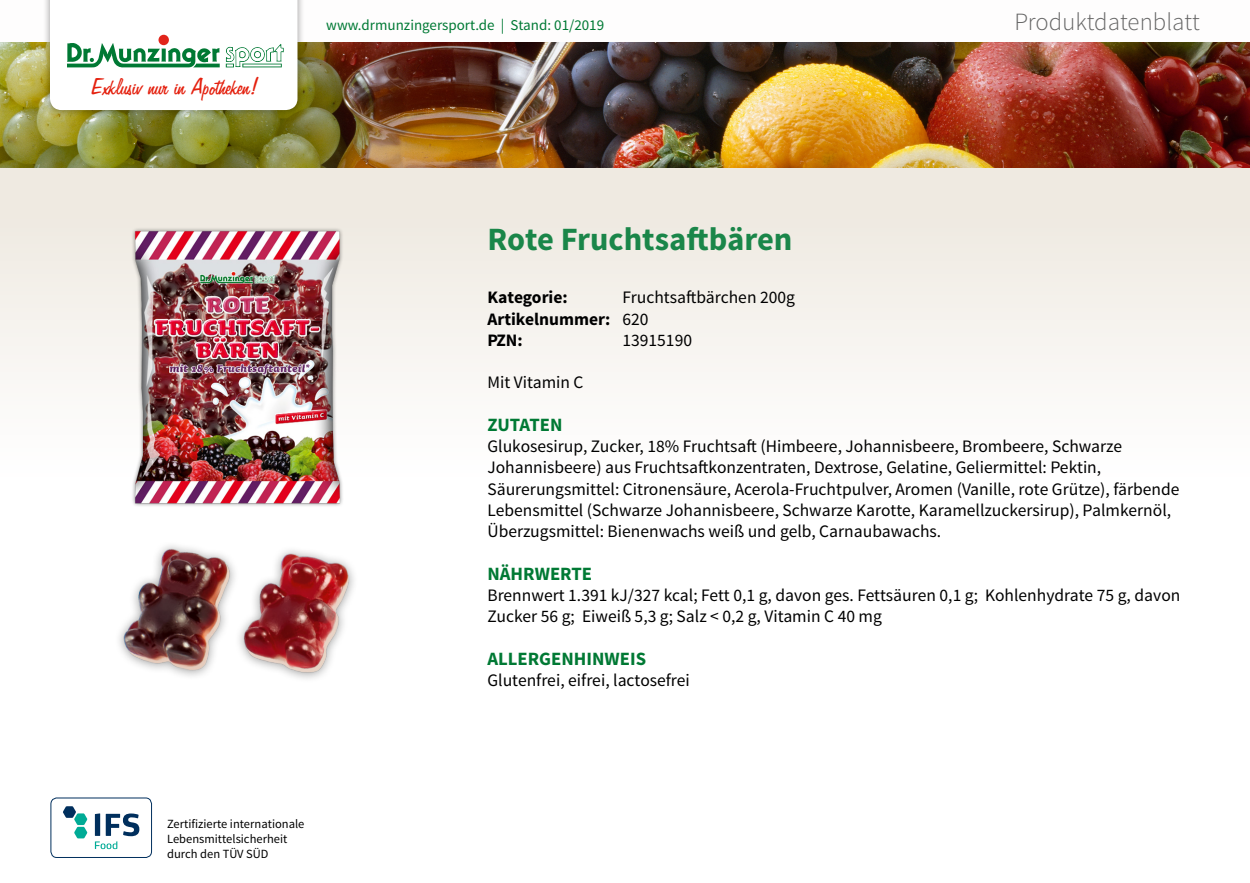
<style>
.page{position:relative;width:1250px;height:883px;background:#fff}
.page>*{position:absolute;margin:0;border:0;box-sizing:border-box;transform-origin:0 0}
.t1{font:700 32.5px "Source Sans Pro";color:#1a8649}
.t2{font:26.25px "Freehand 575 BT Regular B";color:#e4200e}
.t3{font:300 24.75px "Source Sans Pro";color:#666}
.t4{font:700 18.75px "Source Sans Pro";color:#007934}
.t5{font:17.5px/21.2px "Source Sans Pro";color:#000}
.t6{font:700 17.5px "Source Sans Pro";color:#000}
.t7{font:15px "Source Sans Pro";color:#007934}
.t8{font:12.5px/15px "Source Sans Pro";color:#000}
.s1{font-weight:700}
</style>
<div class="page">
<div style="left:0;top:169px;width:1250px;height:313px;background:linear-gradient(to bottom,#ede7dd,#fff)"></div>
<img style="left:0;top:42px;width:1250px;height:126px">
<div style="left:42px;top:0;width:263px;height:118px;background:#000;opacity:.4"></div>
<svg style="left:50px;top:0;width:248px;height:110px"></svg>
<div style="left:159px;top:35px;width:10px;height:10px;background:#e1251b;border-radius:50%"></div>
<div style="left:51px;top:797px;width:101px;height:60px;border:1px solid #002f5d;border-radius:6px"></div>
<svg style="left:63px;top:806px;width:24px;height:32px"></svg>
<svg style="left:95px;top:813px;width:44px;height:36px"></svg>
<img style="left:129px;top:225px;width:217px;height:281px">
<img style="left:119px;top:545px;width:235px;height:134px">
<h2 class="t2" style="left:92px;top:73px;width:168px">Exklusiv nur in Apotheken!</h2>
<p class="t7" style="left:326px;top:16px;width:279px">www.drmunzingersport.de | Stand: 01/2019</p>
<h3 class="t3" style="left:1014px;top:7px;width:187px">Produktdatenblatt</h3>
<h1 class="t1" style="left:488px;top:218px;width:306px">Rote Fruchtsaftbären</h1>
<p class="t5" style="left:488px;top:287px;width:309px;text-indent:135px">Fruchtsaftbärchen 200g<br><span class="s1">Artikelnummer:</span> 620<br><span class="s1">PZN:</span></p>
<p class="t6" style="left:488px;top:286px;width:82px">Kategorie:</p>
<p class="t5" style="left:622px;top:329px;width:71px">13915190</p>
<p class="t5" style="left:488px;top:372px;width:98px">Mit Vitamin C</p>
<p class="t4" style="left:488px;top:412px;width:77px">ZUTATEN</p>
<p class="t5" style="left:488px;top:436px;width:694px">Glukosesirup, Zucker, 18% Fruchtsaft (Himbeere, Johannisbeere, Brombeere, Schwarze Johannisbeere) aus Fruchtsaftkonzentraten, Dextrose, Gelatine, Geliermittel: Pektin, Säurerungsmittel: Citronensäure, Acerola-Fruchtpulver, Aromen (Vanille, rote Grütze), färbende Lebensmittel (Schwarze Johannisbeere, Schwarze Karotte, Karamellzuckersirup), Palmkernöl, Überzugsmittel: Bienenwachs weiß und gelb, Carnaubawachs.</p>
<p class="t4" style="left:488px;top:561px;width:106px">NÄHRWERTE</p>
<p class="t5" style="left:488px;top:584px;width:694px">Brennwert 1.391 kJ/327 kcal; Fett 0,1 g, davon ges. Fettsäuren 0,1 g; Kohlenhydrate 75 g, davon<br>Zucker 56 g; Eiweiß 5,3 g; Salz &lt; 0,2 g, Vitamin C 40 mg</p>
<p class="t4" style="left:488px;top:646px;width:160px">ALLERGENHINWEIS</p>
<p class="t5" style="left:488px;top:669px;width:204px">Glutenfrei, eifrei, lactosefrei</p>
<p class="t8" style="left:167px;top:816px;width:139px">Zertifizierte internationale<br>Lebensmittelsicherheit durch den TÜV SÜD</p>
</div>
